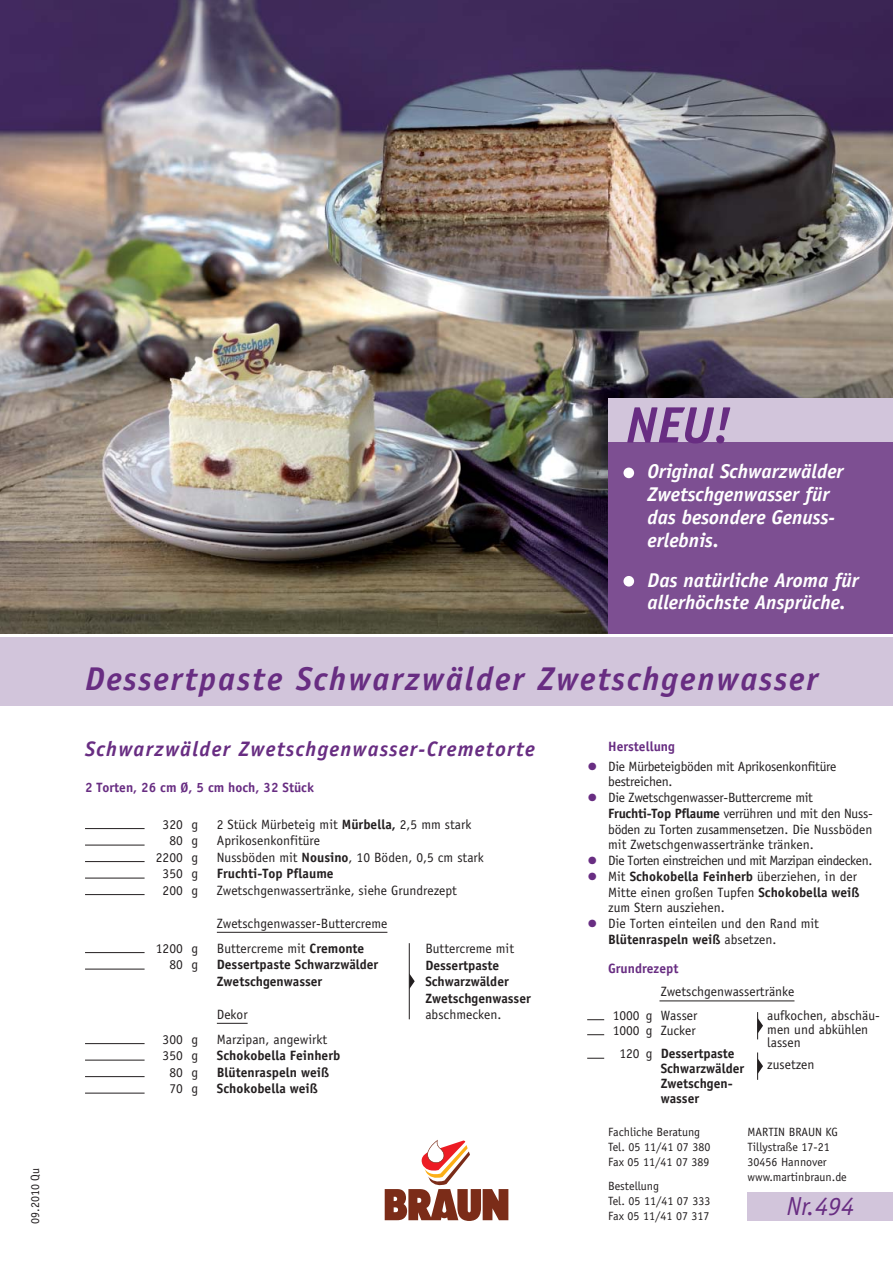
<style>
.page{position:relative;width:893px;height:1263px;background:#fff}
.page>*{position:absolute;margin:0;border:0;box-sizing:border-box;transform-origin:0 0}
.t1{font:italic 700 51.45px "Officina Sans";color:#682d82}
.t2{font:italic 700 33px "Officina Sans";letter-spacing:.06em;color:#682d82}
.t3{font:italic 26.25px "Officina Sans";color:#682d82}
.t4{font:italic 700 21px "Officina Sans";letter-spacing:.06em;color:#682d82}
.t5{font:italic 700 19.95px/22.8px "Officina Sans";color:#fff}
.t6{font:13.5px/15.8px "Officina Sans";color:#231f20}
.t7{font:13.5px/15.8px "Officina Sans";letter-spacing:-.02em;color:#231f20}
.t8{font:700 13.5px/16.5px "Officina Sans";color:#231f20}
.t9{font:700 13.5px "Officina Sans";color:#682d82}
.t10{font:13.5px "Officina Sans";letter-spacing:-.04em;color:#231f20}
.t11{font:12px/15px "Officina Sans";color:#231f20}
.s1{font-weight:700}
.s2{font-size:21px;color:#682d82}
</style>
<div class="page">
<svg style="left:384px;top:1140px;width:125px;height:81px"></svg>
<img style="left:0;top:0;width:893px;height:634px">
<div style="left:0;top:638px;width:893px;height:68px;background:#d2c5db"></div>
<div style="left:608px;top:398px;width:285px;height:45px;background:#d2c5db"></div>
<div style="left:608px;top:443px;width:285px;height:191px;background:#7d4f92"></div>
<div style="left:623px;top:468px;width:11px;height:10px;background:#fff;border-radius:50%"></div>
<div style="left:623px;top:576px;width:11px;height:10px;background:#fff;border-radius:50%"></div>
<hr style="left:217px;top:932px;width:170px;height:1px;background:#231f20">
<hr style="left:217px;top:1023px;width:31px;height:1px;background:#231f20">
<hr style="left:85px;top:828px;width:60px;height:1px;background:#231f20">
<hr style="left:85px;top:845px;width:60px;height:1px;background:#231f20">
<hr style="left:85px;top:861px;width:60px;height:1px;background:#231f20">
<hr style="left:85px;top:878px;width:60px;height:1px;background:#231f20">
<hr style="left:85px;top:894px;width:60px;height:1px;background:#231f20">
<hr style="left:85px;top:952px;width:60px;height:1px;background:#231f20">
<hr style="left:85px;top:969px;width:60px;height:1px;background:#231f20">
<hr style="left:85px;top:1043px;width:60px;height:1px;background:#231f20">
<hr style="left:85px;top:1060px;width:60px;height:1px;background:#231f20">
<hr style="left:85px;top:1076px;width:60px;height:1px;background:#231f20">
<hr style="left:85px;top:1093px;width:60px;height:1px;background:#231f20">
<hr style="left:409px;top:943px;width:1px;height:76px;background:#231f20">
<svg style="left:409px;top:973px;width:6px;height:16px"></svg>
<hr style="left:659px;top:1001px;width:135px;height:1px;background:#231f20">
<svg style="left:587px;top:1019px;width:17px;height:1px"></svg>
<svg style="left:587px;top:1034px;width:17px;height:1px"></svg>
<svg style="left:587px;top:1058px;width:17px;height:1px"></svg>
<svg style="left:757px;top:1012px;width:6px;height:27px"></svg>
<svg style="left:757px;top:1052px;width:6px;height:28px"></svg>
<div style="left:747px;top:1192px;width:146px;height:28px;background:#d2c5db"></div>
<p class="t11" style="left:29px;top:1224px;width:57px;rotate:-90deg">09.2010 Qu</p>
<h1 class="t1" style="left:626px;top:405px;width:107px">NEU!</h1>
<h3 class="t5" style="left:647px;top:462px;width:198px">Original Schwarzwälder<br>Zwetschgenwasser für das besondere Genuss&shy;erlebnis.</h3>
<h3 class="t5" style="left:647px;top:570px;width:213px">Das natürliche Aroma für allerhöchste Ansprüche.</h3>
<h2 class="t2" style="left:85px;top:666px;width:734px">Dessertpaste Schwarzwälder Zwetschgenwasser</h2>
<h3 class="t4" style="left:85px;top:741px;width:451px">Schwarzwälder Zwetschgenwasser-Cremetorte</h3>
<p class="t9" style="left:85px;top:782px;width:231px">2 Torten, 26 cm Ø, 5 cm hoch, 32 Stück</p>
<p class="t6" style="left:163px;top:817px;width:37px">320 g</p>
<p class="t6" style="left:217px;top:817px;width:256px">2 Stück Mürbeteig mit <span class="s1">Mürbella,</span> 2,5 mm stark</p>
<p class="t6" style="left:169px;top:834px;width:30px">80 g</p>
<p class="t6" style="left:217px;top:834px;width:105px">Aprikosenkonfitüre</p>
<p class="t6" style="left:156px;top:850px;width:44px">2200 g</p>
<p class="t6" style="left:217px;top:850px;width:269px">Nussböden mit <span class="s1">Nousino</span>, 10 Böden, 0,5 cm stark</p>
<p class="t6" style="left:163px;top:867px;width:37px">350 g</p>
<p class="t8" style="left:217px;top:866px;width:118px">Fruchti-Top Pflaume</p>
<p class="t6" style="left:163px;top:883px;width:37px">200 g</p>
<p class="t6" style="left:217px;top:883px;width:242px">Zwetschgenwassertränke, siehe Grundrezept</p>
<p class="t6" style="left:217px;top:916px;width:172px">Zwetschgenwasser-Buttercreme</p>
<p class="t6" style="left:156px;top:941px;width:44px">1200 g</p>
<p class="t6" style="left:217px;top:941px;width:149px">Buttercreme mit <span class="s1">Cremonte</span></p>
<p class="t6" style="left:169px;top:958px;width:30px">80 g</p>
<p class="t8" style="left:217px;top:957px;width:163px">Dessertpaste Schwarzwälder<br>Zwetschgenwasser</p>
<p class="t6" style="left:217px;top:1007px;width:32px">Dekor</p>
<p class="t6" style="left:163px;top:1032px;width:37px">300 g</p>
<p class="t6" style="left:217px;top:1032px;width:112px">Marzipan, angewirkt</p>
<p class="t6" style="left:163px;top:1049px;width:37px">350 g</p>
<p class="t8" style="left:217px;top:1049px;width:125px">Schokobella Feinherb</p>
<p class="t6" style="left:169px;top:1065px;width:30px">80 g</p>
<p class="t8" style="left:217px;top:1065px;width:114px">Blütenraspeln weiß</p>
<p class="t6" style="left:169px;top:1082px;width:30px">70 g</p>
<p class="t8" style="left:217px;top:1082px;width:103px">Schokobella weiß</p>
<p class="t6" style="left:425px;top:942px;width:90px">Buttercreme mit</p>
<p class="t8" style="left:425px;top:958px;width:107px">Dessert paste<br>Schwarz wälder<br>Zwetschgenwasser</p>
<p class="t6" style="left:425px;top:1008px;width:78px">abschmecken.</p>
<p class="t9" style="left:608px;top:741px;width:68px">Herstellung</p>
<p class="t7" style="left:608px;top:759px;width:230px;text-indent:-21px"><span class="s2">•</span> Die Mürbeteigböden mit Aprikosenkonfitüre bestreichen.</p>
<p class="t7" style="left:608px;top:791px;width:266px;text-indent:-21px"><span class="s2">•</span> Die Zwetschgenwasser-Buttercreme mit <span class="s1">Fruchti-Top Pflaume</span> verrühren und mit den Nuss&shy;böden zu Torten zusammensetzen. Die Nussböden mit Zwetschgenwassertränke tränken.</p>
<p class="t10" style="left:587px;top:855px;width:287px"><span class="s2">•</span> Die Torten einstreichen und mit Marzipan eindecken.</p>
<p class="t6" style="left:608px;top:869px;width:253px;text-indent:-21px"><span class="s2">•</span> Mit <span class="s1">Schokobella Feinherb</span> überziehen, in der<br>Mitte einen großen Tupfen <span class="s1">Schokobella weiß </span>zum Stern ausziehen.</p>
<p class="t6" style="left:608px;top:917px;width:212px;text-indent:-21px"><span class="s2">•</span> Die Torten einteilen und den Rand mit<br><span class="s1">Blütenraspeln weiß</span> absetzen.</p>
<p class="t9" style="left:608px;top:963px;width:72px">Grundrezept</p>
<p class="t6" style="left:613px;top:981px;width:183px;line-height:23.5px;text-indent:48px">Zwetschgenwassertränke<br>1000 g Wasser</p>
<p class="t6" style="left:619px;top:1020px;width:117px;line-height:23.5px;text-indent:-7px">1000 g Zucker<br>120 g <span class="s1">Dessert paste</span></p>
<p class="t8" style="left:661px;top:1062px;width:85px;line-height:15px">Schwarz wälder<br>Zwetschgen&shy;wasser</p>
<p class="t6" style="left:767px;top:1010px;width:114px;line-height:13.5px">aufkochen, ab schäu&shy;men und abkühlen lassen</p>
<p class="t6" style="left:767px;top:1058px;width:49px">zusetzen</p>
<p class="t11" style="left:608px;top:1125px;width:104px">Fachliche Beratung<br>Tel. 05 11/41 07 380<br>Fax 05 11/41 07 389</p>
<p class="t11" style="left:608px;top:1180px;width:104px">Bestellung<br>Tel. 05 11/41 07 333<br>Fax 05 11/41 07 317</p>
<p class="t11" style="left:747px;top:1125px;width:101px">MARTIN BRAUN KG<br>Tillystraße 17-21<br>30456 Hannover www.martinbraun.de</p>
<h3 class="t3" style="left:787px;top:1196px;width:69px">Nr.494</h3>
</div>
